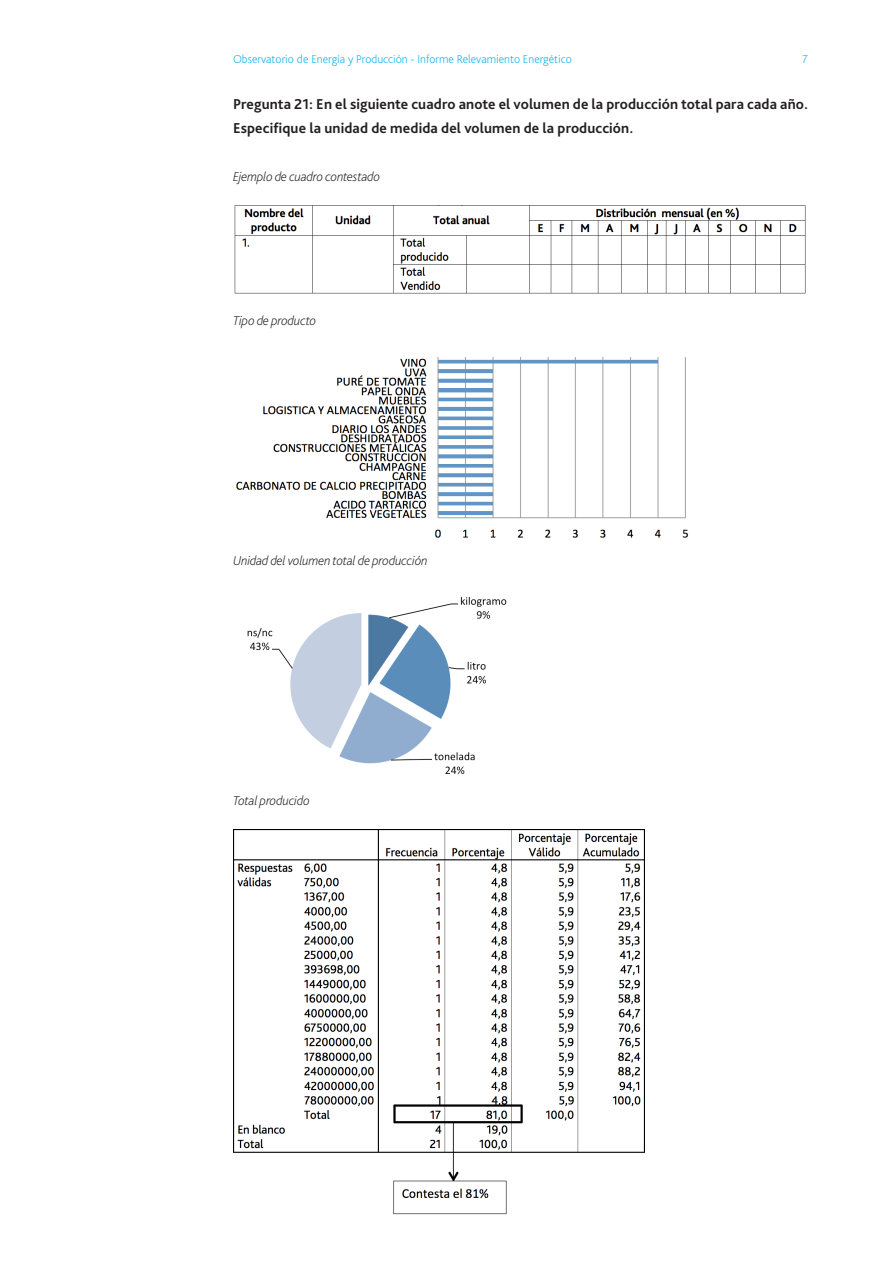
<style>
.page{position:relative;width:893px;height:1263px;background:#fff}
.page>*{position:absolute;margin:0;border:0;box-sizing:border-box;transform-origin:0 0}
.t1{font:700 15px/24px "Bliss Pro";letter-spacing:.01em;color:#231f20}
.t2{font:italic 200 13.5px "Bliss Pro";letter-spacing:-.015em;color:#231f20}
.t3{font:200 12px "Bliss Pro";color:#00aeef}
</style>
<div class="page">
<img style="left:234px;top:205px;width:572px;height:89px">
<img style="left:236px;top:357px;width:453px;height:181px">
<img style="left:247px;top:596px;width:260px;height:179px">
<img style="left:233px;top:829px;width:412px;height:386px">
<p class="t3" style="left:233px;top:51px;width:340px">Observatorio de Energía y Producción - Informe Relevamiento Energético</p>
<p class="t3" style="left:802px;top:51px;width:7px">7</p>
<p class="t1" style="left:233px;top:92px;width:576px">Pregunta 21: En el siguiente cuadro anote el volumen de la producción total para cada año.<br>Especifique la unidad de medida del volumen de la producción.</p>
<p class="t2" style="left:233px;top:168px;width:149px">Ejemplo de cuadro contestado</p>
<p class="t2" style="left:233px;top:312px;width:85px">Tipo de producto</p>
<p class="t2" style="left:233px;top:552px;width:196px">Unidad del volumen total de producción</p>
<p class="t2" style="left:233px;top:792px;width:78px">Total producido</p>
</div>
